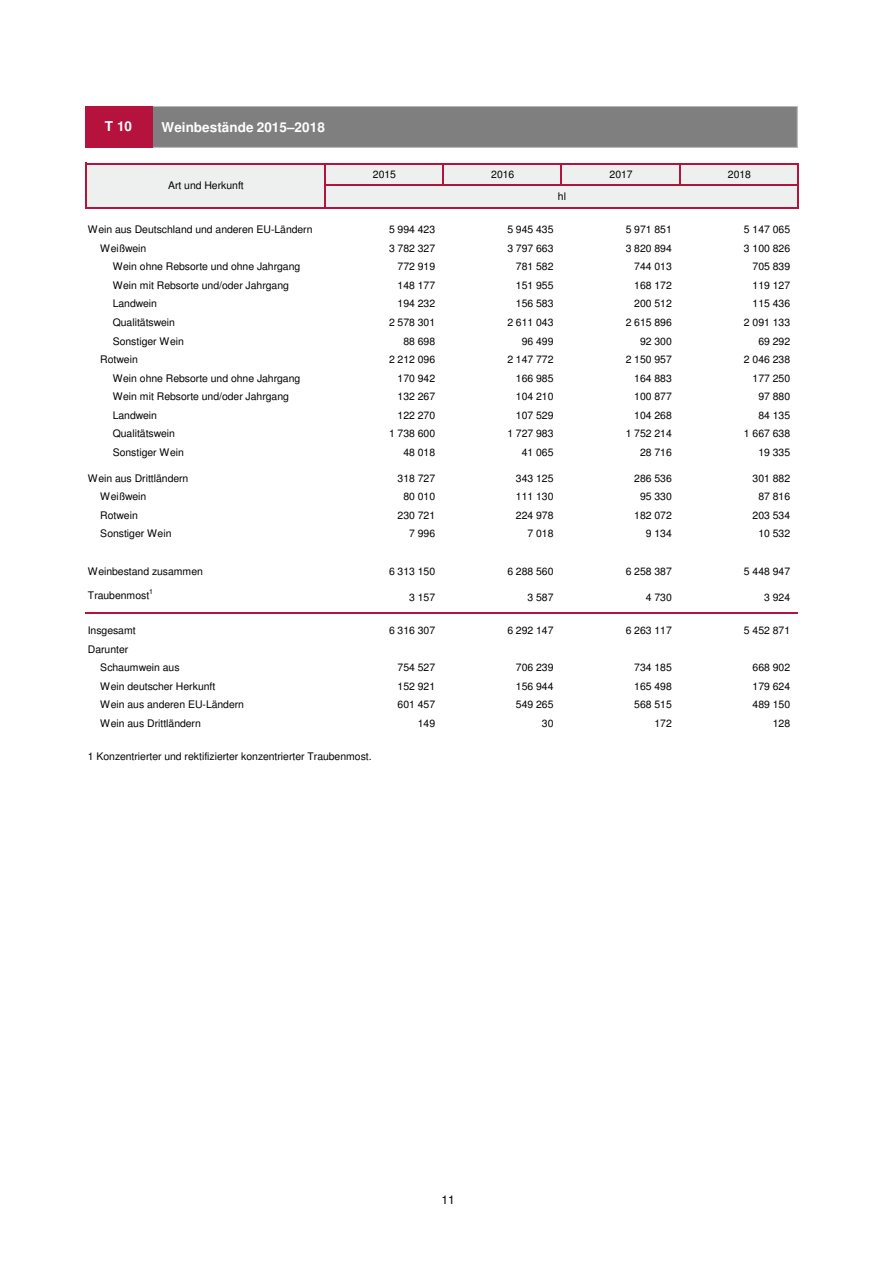
<style>
.page{position:relative;width:893px;height:1263px;background:#fff}
.page>*{position:absolute;margin:0;border:0;box-sizing:border-box;transform-origin:0 0}
.t1{font:700 13.5px "Helvetica";letter-spacing:.005em;color:#fff}
.t2{font:12px "Helvetica";color:#000}
.t3{font:10.5px/18.6px "Helvetica";letter-spacing:-.005em;color:#000}
.t4{font:7.05px "Helvetica";color:#000}
</style>
<div class="page">
<div style="left:86px;top:164px;width:712px;height:44px;background:#eeefef"></div>
<hr style="left:85px;top:163px;width:1px;height:46px;background:#b5123e">
<hr style="left:324px;top:164px;width:1px;height:45px;background:#b5123e">
<hr style="left:442px;top:164px;width:2px;height:22px;background:#b5123e">
<hr style="left:560px;top:164px;width:2px;height:22px;background:#b5123e">
<svg style="left:679px;top:164px;width:1px;height:21px"></svg>
<hr style="left:797px;top:164px;width:1px;height:45px;background:#b5123e">
<hr style="left:86px;top:163px;width:712px;height:1px;background:#b5123e">
<hr style="left:325px;top:185px;width:473px;height:1px;background:#b5123e">
<hr style="left:86px;top:208px;width:712px;height:1px;background:#b5123e">
<hr style="left:86px;top:612px;width:712px;height:1px;background:#b5123e">
<div style="left:85px;top:106px;width:713px;height:42px;background:#7f7f7f"></div>
<div style="left:85px;top:106px;width:67px;height:41px;background:#b5123e"></div>
<p class="t1" style="left:105px;top:119px;width:29px">T 10</p>
<p class="t1" style="left:161px;top:119px;width:165px">Weinbestände 2015–2018</p>
<p class="t3" style="left:168px;top:176px;width:77px">Art und Herkunft</p>
<p class="t3" style="left:373px;top:165px;width:25px">2015</p>
<p class="t3" style="left:491px;top:165px;width:25px">2016</p>
<p class="t3" style="left:609px;top:165px;width:25px">2017</p>
<p class="t3" style="left:728px;top:165px;width:25px">2018</p>
<p class="t3" style="left:558px;top:187px;width:10px">hl</p>
<p class="t3" style="left:88px;top:220px;width:226px">Wein aus Deutschland und anderen EU-Ländern</p>
<p class="t3" style="left:389px;top:220px;width:48px">5 994 423</p>
<p class="t3" style="left:507px;top:220px;width:48px">5 945 435</p>
<p class="t3" style="left:625px;top:220px;width:48px">5 971 851</p>
<p class="t3" style="left:744px;top:220px;width:48px">5 147 065</p>
<p class="t3" style="left:100px;top:239px;width:48px">Weißwein</p>
<p class="t3" style="left:389px;top:239px;width:48px">3 782 327</p>
<p class="t3" style="left:507px;top:239px;width:48px">3 797 663</p>
<p class="t3" style="left:625px;top:239px;width:48px">3 820 894</p>
<p class="t3" style="left:744px;top:239px;width:48px">3 100 826</p>
<p class="t3" style="left:113px;top:257px;width:189px">Wein ohne Rebsorte und ohne Jahrgang</p>
<p class="t3" style="left:397px;top:257px;width:39px">772 919</p>
<p class="t3" style="left:516px;top:257px;width:39px">781 582</p>
<p class="t3" style="left:634px;top:257px;width:39px">744 013</p>
<p class="t3" style="left:752px;top:257px;width:39px">705 839</p>
<p class="t3" style="left:113px;top:276px;width:178px">Wein mit Rebsorte und/oder Jahrgang</p>
<p class="t3" style="left:397px;top:276px;width:39px">148 177</p>
<p class="t3" style="left:516px;top:276px;width:39px">151 955</p>
<p class="t3" style="left:634px;top:276px;width:39px">168 172</p>
<p class="t3" style="left:752px;top:276px;width:39px">119 127</p>
<p class="t3" style="left:113px;top:294px;width:46px">Landwein</p>
<p class="t3" style="left:397px;top:294px;width:39px">194 232</p>
<p class="t3" style="left:516px;top:294px;width:39px">156 583</p>
<p class="t3" style="left:634px;top:294px;width:39px">200 512</p>
<p class="t3" style="left:752px;top:294px;width:39px">115 436</p>
<p class="t3" style="left:113px;top:313px;width:64px">Qualitätswein</p>
<p class="t3" style="left:389px;top:313px;width:48px">2 578 301</p>
<p class="t3" style="left:507px;top:313px;width:48px">2 611 043</p>
<p class="t3" style="left:625px;top:313px;width:48px">2 615 896</p>
<p class="t3" style="left:744px;top:313px;width:48px">2 091 133</p>
<p class="t3" style="left:113px;top:332px;width:73px">Sonstiger Wein</p>
<p class="t3" style="left:403px;top:332px;width:33px">88 698</p>
<p class="t3" style="left:521px;top:332px;width:33px">96 499</p>
<p class="t3" style="left:640px;top:332px;width:33px">92 300</p>
<p class="t3" style="left:758px;top:332px;width:33px">69 292</p>
<p class="t3" style="left:100px;top:350px;width:39px">Rotwein</p>
<p class="t3" style="left:389px;top:350px;width:48px">2 212 096</p>
<p class="t3" style="left:507px;top:350px;width:48px">2 147 772</p>
<p class="t3" style="left:625px;top:350px;width:48px">2 150 957</p>
<p class="t3" style="left:744px;top:350px;width:48px">2 046 238</p>
<p class="t3" style="left:113px;top:369px;width:189px">Wein ohne Rebsorte und ohne Jahrgang</p>
<p class="t3" style="left:397px;top:369px;width:39px">170 942</p>
<p class="t3" style="left:516px;top:369px;width:39px">166 985</p>
<p class="t3" style="left:634px;top:369px;width:39px">164 883</p>
<p class="t3" style="left:752px;top:369px;width:39px">177 250</p>
<p class="t3" style="left:113px;top:387px;width:178px">Wein mit Rebsorte und/oder Jahrgang</p>
<p class="t3" style="left:397px;top:387px;width:39px">132 267</p>
<p class="t3" style="left:516px;top:387px;width:39px">104 210</p>
<p class="t3" style="left:634px;top:387px;width:39px">100 877</p>
<p class="t3" style="left:758px;top:387px;width:33px">97 880</p>
<p class="t3" style="left:113px;top:406px;width:46px">Landwein</p>
<p class="t3" style="left:397px;top:406px;width:39px">122 270</p>
<p class="t3" style="left:516px;top:406px;width:39px">107 529</p>
<p class="t3" style="left:634px;top:406px;width:39px">104 268</p>
<p class="t3" style="left:758px;top:406px;width:33px">84 135</p>
<p class="t3" style="left:113px;top:424px;width:64px">Qualitätswein</p>
<p class="t3" style="left:389px;top:424px;width:48px">1 738 600</p>
<p class="t3" style="left:507px;top:424px;width:48px">1 727 983</p>
<p class="t3" style="left:625px;top:424px;width:48px">1 752 214</p>
<p class="t3" style="left:744px;top:424px;width:48px">1 667 638</p>
<p class="t3" style="left:113px;top:443px;width:73px">Sonstiger Wein</p>
<p class="t3" style="left:403px;top:443px;width:33px">48 018</p>
<p class="t3" style="left:521px;top:443px;width:33px">41 065</p>
<p class="t3" style="left:640px;top:443px;width:33px">28 716</p>
<p class="t3" style="left:758px;top:443px;width:33px">19 335</p>
<p class="t3" style="left:88px;top:469px;width:102px">Wein aus Drittländern</p>
<p class="t3" style="left:397px;top:469px;width:39px">318 727</p>
<p class="t3" style="left:516px;top:469px;width:39px">343 125</p>
<p class="t3" style="left:634px;top:469px;width:39px">286 536</p>
<p class="t3" style="left:752px;top:469px;width:39px">301 882</p>
<p class="t3" style="left:100px;top:487px;width:48px">Weißwein</p>
<p class="t3" style="left:403px;top:487px;width:33px">80 010</p>
<p class="t3" style="left:516px;top:487px;width:39px">111 130</p>
<p class="t3" style="left:640px;top:487px;width:33px">95 330</p>
<p class="t3" style="left:758px;top:487px;width:33px">87 816</p>
<p class="t3" style="left:100px;top:506px;width:39px">Rotwein</p>
<p class="t3" style="left:397px;top:506px;width:39px">230 721</p>
<p class="t3" style="left:516px;top:506px;width:39px">224 978</p>
<p class="t3" style="left:634px;top:506px;width:39px">182 072</p>
<p class="t3" style="left:752px;top:506px;width:39px">203 534</p>
<p class="t3" style="left:100px;top:525px;width:73px">Sonstiger Wein</p>
<p class="t3" style="left:409px;top:525px;width:27px">7 996</p>
<p class="t3" style="left:527px;top:525px;width:27px">7 018</p>
<p class="t3" style="left:645px;top:525px;width:27px">9 134</p>
<p class="t3" style="left:758px;top:525px;width:33px">10 532</p>
<p class="t3" style="left:88px;top:562px;width:117px">Weinbestand zusammen</p>
<p class="t3" style="left:389px;top:562px;width:48px">6 313 150</p>
<p class="t3" style="left:507px;top:562px;width:48px">6 288 560</p>
<p class="t3" style="left:625px;top:562px;width:48px">6 258 387</p>
<p class="t3" style="left:744px;top:562px;width:48px">5 448 947</p>
<p class="t3" style="left:88px;top:586px;width:63px">Traubenmost</p>
<p class="t4" style="left:149px;top:588px;width:5px">1</p>
<p class="t3" style="left:409px;top:588px;width:27px">3 157</p>
<p class="t3" style="left:527px;top:588px;width:27px">3 587</p>
<p class="t3" style="left:645px;top:588px;width:27px">4 730</p>
<p class="t3" style="left:764px;top:588px;width:27px">3 924</p>
<p class="t3" style="left:88px;top:621px;width:49px">Insgesamt</p>
<p class="t3" style="left:389px;top:621px;width:48px">6 316 307</p>
<p class="t3" style="left:507px;top:621px;width:48px">6 292 147</p>
<p class="t3" style="left:625px;top:621px;width:48px">6 263 117</p>
<p class="t3" style="left:744px;top:621px;width:48px">5 452 871</p>
<p class="t3" style="left:100px;top:640px;width:81px;text-indent:-12px">Darunter<br>Schaumwein aus</p>
<p class="t3" style="left:397px;top:658px;width:39px">754 527</p>
<p class="t3" style="left:516px;top:658px;width:39px">706 239</p>
<p class="t3" style="left:634px;top:658px;width:39px">734 185</p>
<p class="t3" style="left:752px;top:658px;width:39px">668 902</p>
<p class="t3" style="left:100px;top:677px;width:117px">Wein deutscher Herkunft</p>
<p class="t3" style="left:397px;top:677px;width:39px">152 921</p>
<p class="t3" style="left:516px;top:677px;width:39px">156 944</p>
<p class="t3" style="left:634px;top:677px;width:39px">165 498</p>
<p class="t3" style="left:752px;top:677px;width:39px">179 624</p>
<p class="t3" style="left:100px;top:696px;width:145px">Wein aus anderen EU-Ländern</p>
<p class="t3" style="left:397px;top:696px;width:39px">601 457</p>
<p class="t3" style="left:516px;top:696px;width:39px">549 265</p>
<p class="t3" style="left:634px;top:696px;width:39px">568 515</p>
<p class="t3" style="left:752px;top:696px;width:39px">489 150</p>
<p class="t3" style="left:100px;top:714px;width:102px">Wein aus Drittländern</p>
<p class="t3" style="left:418px;top:714px;width:19px">149</p>
<p class="t3" style="left:542px;top:714px;width:13px">30</p>
<p class="t3" style="left:654px;top:714px;width:19px">172</p>
<p class="t3" style="left:772px;top:714px;width:19px">128</p>
<p class="t3" style="left:88px;top:747px;width:285px">1 Konzentrierter und rektifizierter konzentrierter Traubenmost.</p>
<p class="t2" style="left:441px;top:1193px;width:15px">11</p>
</div>
